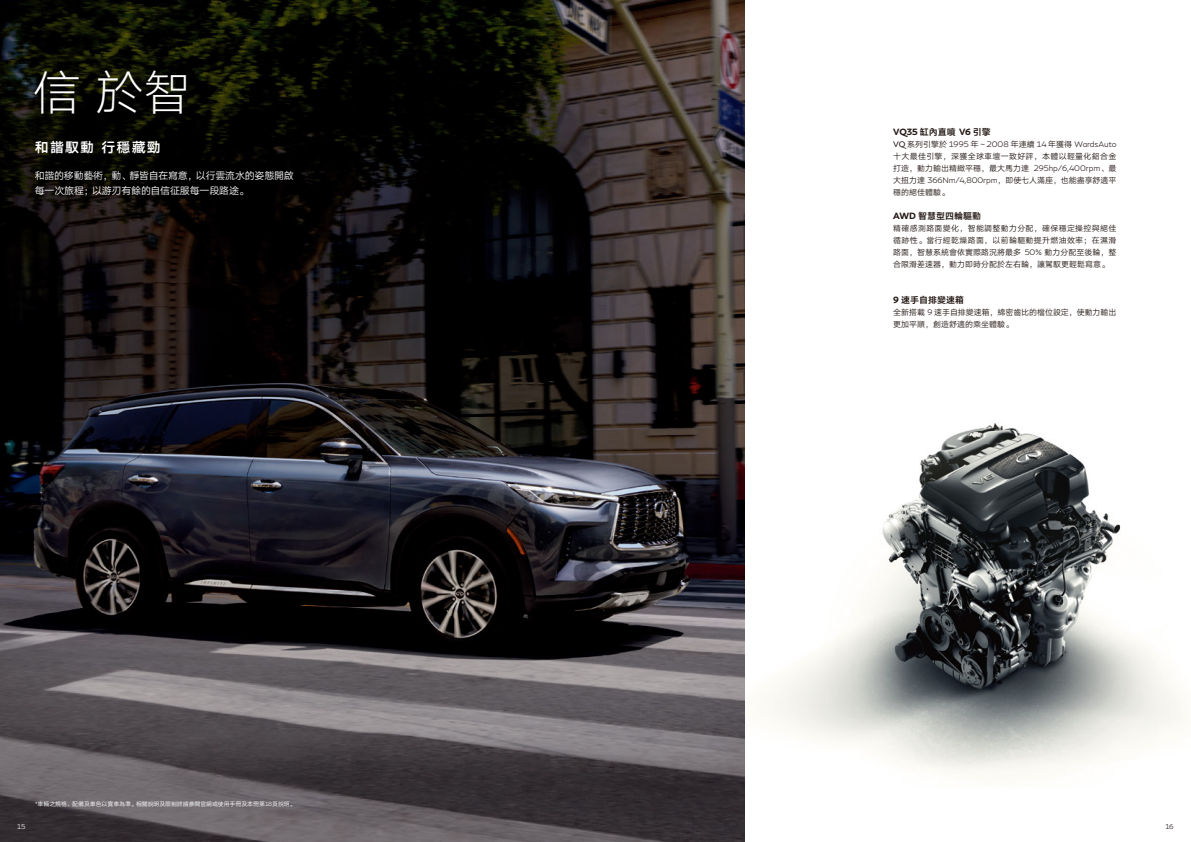
<style>
.page{position:relative;width:1191px;height:842px;background:#fff}
.page>*{position:absolute;margin:0;border:0;box-sizing:border-box;transform-origin:0 0}
.t1{font:48px "HY Qi Hei DZS";color:#fff}
.t2{font:14px "HY Qi Hei GES";letter-spacing:.08em;color:#fff}
.t3{font:10px/15px "HY Qi Hei EZS";letter-spacing:-.02em;color:#fff}
.t4{font:9px "HY Qi Hei GES";color:#231815}
.t5{font:700 9px "Infiniti Brand";letter-spacing:-.015em;color:#231815}
.t6{font:8px/12px "HY Qi Hei EZS";color:#231815;text-align:justify}
.t7{font:300 8px "Infiniti Brand";color:#231815}
.t8{font:300 7px "Infiniti Brand";color:#fff}
.t9{font:300 7px "Infiniti Brand";color:#231815}
.t10{font:6px "HY Qi Hei EZS";letter-spacing:-.02em;color:#fff}
.s1{font-family:"Infiniti Brand";font-weight:300}
.s2{font-family:"HY Qi Hei GES";font-weight:400}
.s3{font-weight:400}
.s4{font-family:"HY Qi Hei EZS";font-weight:400}
.s5{font-family:"Infiniti Brand";font-weight:700}
</style>
<div class="page">
<img style="left:744px;top:386px;width:439px;height:402px">
<img style="left:0;top:0;width:744px;height:842px">
<h1 class="t1" style="left:33px;top:62px;width:160px">信 於智</h1>
<h2 class="t2" style="left:35px;top:137px;width:127px">和諧馭動 行穩藏勁</h2>
<p class="t3" style="left:35px;top:168px;width:260px">和諧的移動藝術，動、靜皆自在寫意，以行雲流水的姿態開啟每一次旅程；以游刃有餘的自信征服每一段路途。</p>
<p class="t10" style="left:35px;top:800px;width:262px">*車輛之規格、配備及車色以實車為準。相關說明及限制詳請參閱官網或使用手冊及本冊第<span class="s1">18</span>頁說明。</p>
<p class="t5" style="left:893px;top:126px;width:99px">VQ35 <span class="s2">缸內直噴</span> V6 <span class="s2">引擎</span></p>
<p class="t7" style="left:893px;top:139px;width:225px"><span class="s3">VQ</span> <span class="s4">系列引擎於</span> 1995 <span class="s4">年～</span>2008 <span class="s4">年連續</span> 14 <span class="s4">年獲得</span> WardsAuto</p>
<p class="t6" style="left:893px;top:150px;width:225px">十大最佳引擎，深獲全球車壇一致好評，本體以輕量化鋁合金打造，動力輸出精緻平穩，最大馬力達 <span class="s1">295hp/6,400rpm</span>、最大扭力達 <span class="s1">366Nm/4,800rpm</span>，即使七人滿座，也能盡享舒適平穩的絕佳體驗。</p>
<p class="t4" style="left:893px;top:210px;width:89px"><span class="s5">AWD</span> 智慧型四輪驅動</p>
<p class="t6" style="left:893px;top:222px;width:225px">精確感測路面變化，智能調整動力分配，確保穩定操控與絕佳循跡性。當行經乾燥路面，以前輪驅動提升燃油效率；在濕滑路面，智慧系統會依實際路況將最多 <span class="s1">50%</span> 動力分配至後輪，整合限滑差速器，動力即時分配於左右輪，讓駕馭更輕鬆寫意。</p>
<p class="t4" style="left:893px;top:294px;width:72px"><span class="s5">9</span> 速手自排變速箱</p>
<p class="t6" style="left:893px;top:306px;width:225px">全新搭載 <span class="s1">9</span> 速手自排變速箱，綿密齒比的檔位設定，使動力輸出更加平順，創造舒適的乘坐體驗。</p>
<p class="t8" style="left:17px;top:821px;width:10px">15</p>
<p class="t9" style="left:1165px;top:821px;width:10px">16</p>
</div>
